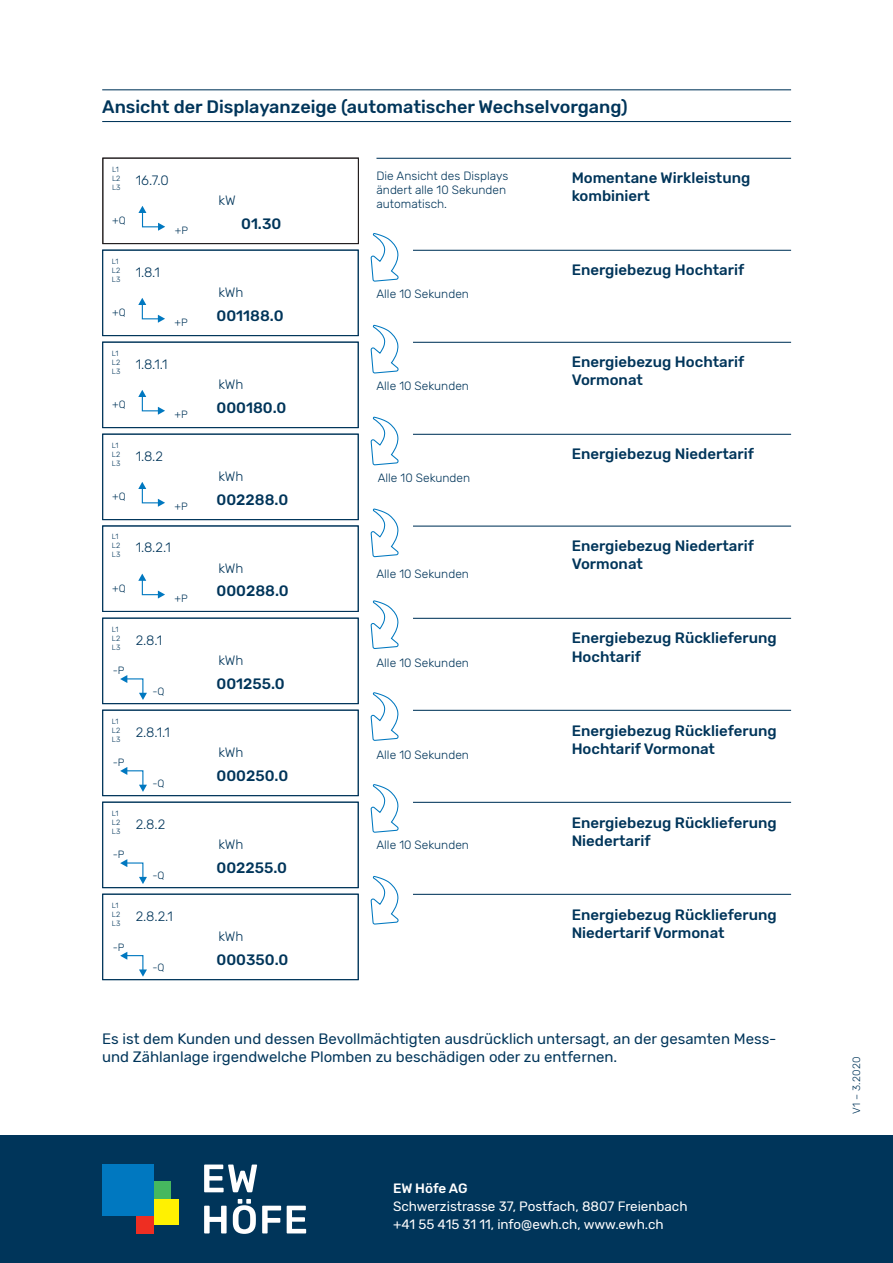
<style>
.page{position:relative;width:893px;height:1263px;background:#fff}
.page>*{position:absolute;margin:0;border:0;box-sizing:border-box;transform-origin:0 0}
.Kopfzeile_klein{font:500 18px "Rubik";color:#00355a}
.t1{font:500 15px/18px "Rubik";color:#00355a}
.t2{font:15px/18px "Rubik";color:#00355a}
.t3{font:300 13.5px "Rubik";color:#00355a}
.t4{font:13.5px "Rubik";letter-spacing:-.005em;color:#fff}
.t5{font:500 13.5px "Rubik";letter-spacing:-.01em;color:#fff}
.t6{font:300 12px/14.4px "Rubik";color:#00355a}
.t7{font:300 10.5px "Rubik";letter-spacing:.025em;color:#00355a}
.t8{font:300 7.5px "Rubik";color:#00355a}
</style>
<div class="page">
<hr style="left:102px;top:121px;width:689px;height:1px;background:#00355a">
<hr style="left:102px;top:89px;width:689px;height:1px;background:#00355a">
<div style="left:103px;top:158px;width:256px;height:86px;border:1px solid #231f20"></div>
<svg style="left:139px;top:206px;width:26px;height:25px"></svg>
<hr style="left:376px;top:158px;width:415px;height:1px;background:#00355a">
<div style="left:102px;top:250px;width:257px;height:86px;border:1px solid #00355a"></div>
<svg style="left:138px;top:298px;width:27px;height:25px"></svg>
<svg style="left:370px;top:233px;width:29px;height:49px"></svg>
<hr style="left:413px;top:250px;width:378px;height:1px;background:#00355a">
<div style="left:102px;top:342px;width:257px;height:86px;border:1px solid #00355a"></div>
<svg style="left:138px;top:390px;width:27px;height:25px"></svg>
<svg style="left:370px;top:325px;width:29px;height:49px"></svg>
<hr style="left:413px;top:342px;width:378px;height:1px;background:#00355a">
<div style="left:102px;top:434px;width:257px;height:86px;border:1px solid #00355a"></div>
<svg style="left:138px;top:482px;width:27px;height:25px"></svg>
<svg style="left:370px;top:416px;width:29px;height:50px"></svg>
<hr style="left:413px;top:434px;width:378px;height:1px;background:#00355a">
<div style="left:102px;top:526px;width:257px;height:86px;border:1px solid #00355a"></div>
<svg style="left:138px;top:574px;width:27px;height:24px"></svg>
<svg style="left:370px;top:508px;width:29px;height:50px"></svg>
<hr style="left:413px;top:526px;width:378px;height:1px;background:#00355a">
<div style="left:102px;top:618px;width:257px;height:86px;border:1px solid #00355a"></div>
<svg style="left:120px;top:675px;width:27px;height:25px"></svg>
<svg style="left:370px;top:600px;width:29px;height:49px"></svg>
<hr style="left:413px;top:618px;width:378px;height:1px;background:#00355a">
<div style="left:102px;top:710px;width:257px;height:86px;border:1px solid #00355a"></div>
<svg style="left:120px;top:767px;width:27px;height:25px"></svg>
<svg style="left:370px;top:692px;width:29px;height:49px"></svg>
<hr style="left:413px;top:710px;width:378px;height:1px;background:#00355a">
<div style="left:102px;top:802px;width:257px;height:86px;border:1px solid #00355a"></div>
<svg style="left:120px;top:859px;width:27px;height:25px"></svg>
<svg style="left:370px;top:784px;width:29px;height:49px"></svg>
<hr style="left:413px;top:802px;width:378px;height:1px;background:#00355a">
<div style="left:102px;top:894px;width:257px;height:86px;border:1px solid #00355a"></div>
<svg style="left:120px;top:952px;width:27px;height:24px"></svg>
<svg style="left:370px;top:876px;width:29px;height:49px"></svg>
<hr style="left:413px;top:894px;width:378px;height:1px;background:#00355a">
<div style="left:0;top:1135px;width:893px;height:128px;background:#00355a"></div>
<div style="left:153px;top:1199px;width:26px;height:26px;background:#fff101"></div>
<div style="left:136px;top:1216px;width:17px;height:17px;background:#ee2e22"></div>
<div style="left:153px;top:1182px;width:17px;height:17px;background:#46b85f"></div>
<div style="left:102px;top:1164px;width:51px;height:52px;background:#0078c0"></div>
<svg style="left:204px;top:1164px;width:53px;height:28px"></svg>
<svg style="left:204px;top:1206px;width:23px;height:27px"></svg>
<svg style="left:233px;top:1199px;width:23px;height:35px"></svg>
<svg style="left:262px;top:1206px;width:19px;height:27px"></svg>
<svg style="left:287px;top:1206px;width:19px;height:27px"></svg>
<p class="Kopfzeile_klein" style="left:102px;top:96px;width:527px">Ansicht der Displayanzeige (automatischer Wechselvorgang)</p>
<p class="t8" style="left:112px;top:165px;width:8px">L1</p>
<p class="t8" style="left:112px;top:174px;width:10px">L2</p>
<p class="t8" style="left:112px;top:183px;width:10px">L3</p>
<p class="t7" style="left:112px;top:215px;width:15px">+Q</p>
<p class="t8" style="left:112px;top:257px;width:8px">L1</p>
<p class="t8" style="left:112px;top:266px;width:10px">L2</p>
<p class="t8" style="left:112px;top:275px;width:10px">L3</p>
<p class="t7" style="left:112px;top:307px;width:15px">+Q</p>
<p class="t8" style="left:112px;top:349px;width:8px">L1</p>
<p class="t8" style="left:112px;top:358px;width:10px">L2</p>
<p class="t8" style="left:112px;top:367px;width:10px">L3</p>
<p class="t7" style="left:112px;top:399px;width:15px">+Q</p>
<p class="t8" style="left:112px;top:441px;width:8px">L1</p>
<p class="t8" style="left:112px;top:450px;width:10px">L2</p>
<p class="t8" style="left:112px;top:459px;width:10px">L3</p>
<p class="t7" style="left:112px;top:491px;width:15px">+Q</p>
<p class="t8" style="left:112px;top:532px;width:8px">L1</p>
<p class="t8" style="left:112px;top:541px;width:10px">L2</p>
<p class="t8" style="left:112px;top:550px;width:10px">L3</p>
<p class="t7" style="left:112px;top:582px;width:15px">+Q</p>
<p class="t8" style="left:112px;top:625px;width:8px">L1</p>
<p class="t8" style="left:112px;top:634px;width:10px">L2</p>
<p class="t8" style="left:112px;top:643px;width:10px">L3</p>
<p class="t7" style="left:113px;top:665px;width:13px">-P</p>
<p class="t8" style="left:112px;top:717px;width:8px">L1</p>
<p class="t8" style="left:112px;top:726px;width:10px">L2</p>
<p class="t8" style="left:112px;top:735px;width:10px">L3</p>
<p class="t7" style="left:113px;top:756px;width:13px">-P</p>
<p class="t8" style="left:112px;top:809px;width:8px">L1</p>
<p class="t8" style="left:112px;top:818px;width:10px">L2</p>
<p class="t8" style="left:112px;top:827px;width:10px">L3</p>
<p class="t7" style="left:113px;top:849px;width:13px">-P</p>
<p class="t8" style="left:112px;top:901px;width:8px">L1</p>
<p class="t8" style="left:112px;top:910px;width:10px">L2</p>
<p class="t8" style="left:112px;top:919px;width:10px">L3</p>
<p class="t7" style="left:113px;top:941px;width:13px">-P</p>
<p class="t3" style="left:136px;top:172px;width:34px">16.7.0</p>
<p class="t3" style="left:136px;top:264px;width:26px">1.8.1</p>
<p class="t7" style="left:175px;top:225px;width:15px">+P</p>
<p class="t7" style="left:175px;top:317px;width:15px">+P</p>
<p class="t3" style="left:136px;top:356px;width:33px">1.8.1.1</p>
<p class="t7" style="left:175px;top:409px;width:15px">+P</p>
<p class="t3" style="left:136px;top:448px;width:29px">1.8.2</p>
<p class="t7" style="left:175px;top:501px;width:15px">+P</p>
<p class="t3" style="left:136px;top:540px;width:37px">1.8.2.1</p>
<p class="t3" style="left:136px;top:632px;width:28px">2.8.1</p>
<p class="t7" style="left:175px;top:593px;width:15px">+P</p>
<p class="t7" style="left:152px;top:685px;width:14px">-Q</p>
<p class="t3" style="left:136px;top:724px;width:36px">2.8.1.1</p>
<p class="t7" style="left:152px;top:777px;width:14px">-Q</p>
<p class="t3" style="left:136px;top:816px;width:31px">2.8.2</p>
<p class="t7" style="left:152px;top:869px;width:14px">-Q</p>
<p class="t3" style="left:136px;top:908px;width:39px">2.8.2.1</p>
<p class="t7" style="left:152px;top:962px;width:14px">-Q</p>
<p class="t3" style="left:219px;top:193px;width:19px">kW</p>
<p class="t1" style="left:241px;top:215px;width:42px">01.30</p>
<p class="t3" style="left:218px;top:285px;width:27px">kWh</p>
<p class="t1" style="left:216px;top:307px;width:69px">001188.0</p>
<p class="t3" style="left:218px;top:377px;width:27px">kWh</p>
<p class="t1" style="left:216px;top:399px;width:71px">000180.0</p>
<p class="t3" style="left:218px;top:469px;width:27px">kWh</p>
<p class="t1" style="left:216px;top:491px;width:73px">002288.0</p>
<p class="t3" style="left:218px;top:560px;width:27px">kWh</p>
<p class="t1" style="left:216px;top:582px;width:74px">000288.0</p>
<p class="t3" style="left:218px;top:653px;width:27px">kWh</p>
<p class="t1" style="left:216px;top:675px;width:70px">001255.0</p>
<p class="t3" style="left:218px;top:745px;width:27px">kWh</p>
<p class="t1" style="left:216px;top:767px;width:73px">000250.0</p>
<p class="t3" style="left:218px;top:836px;width:27px">kWh</p>
<p class="t1" style="left:216px;top:859px;width:72px">002255.0</p>
<p class="t3" style="left:218px;top:928px;width:27px">kWh</p>
<p class="t1" style="left:216px;top:951px;width:73px">000350.0</p>
<p class="t6" style="left:376px;top:169px;width:133px">Die Ansicht des Displays ändert alle 10 Sekunden</p>
<p class="t6" style="left:376px;top:197px;width:72px">automatisch.</p>
<p class="t6" style="left:376px;top:287px;width:94px">Alle 10 Sekunden</p>
<p class="t6" style="left:376px;top:379px;width:94px">Alle 10 Sekunden</p>
<p class="t6" style="left:378px;top:471px;width:94px">Alle 10 Sekunden</p>
<p class="t6" style="left:376px;top:567px;width:94px">Alle 10 Sekunden</p>
<p class="t6" style="left:376px;top:655px;width:94px">Alle 10 Sekunden</p>
<p class="t6" style="left:376px;top:747px;width:94px">Alle 10 Sekunden</p>
<p class="t6" style="left:376px;top:838px;width:94px">Alle 10 Sekunden</p>
<p class="t1" style="left:572px;top:170px;width:180px">Momentane Wirkleistung kombiniert</p>
<p class="t1" style="left:572px;top:262px;width:174px">Energiebezug Hochtarif</p>
<p class="t1" style="left:572px;top:354px;width:174px">Energiebezug Hochtarif<br>Vormonat</p>
<p class="t1" style="left:572px;top:446px;width:184px">Energiebezug Niedertarif</p>
<p class="t1" style="left:572px;top:537px;width:184px">Energiebezug Niedertarif<br>Vormonat</p>
<p class="t1" style="left:572px;top:630px;width:207px">Energiebezug Rücklieferung<br>Hochtarif</p>
<p class="t1" style="left:572px;top:722px;width:207px">Energiebezug Rücklieferung<br>Hochtarif Vormonat</p>
<p class="t1" style="left:572px;top:814px;width:207px">Energiebezug Rücklieferung<br>Niedertarif</p>
<p class="t1" style="left:572px;top:906px;width:207px">Energiebezug Rücklieferung<br>Niedertarif Vormonat</p>
<p class="t2" style="left:102px;top:1030px;width:676px">Es ist dem Kunden und dessen Bevollmächtigten ausdrücklich untersagt, an der gesamten Mess&shy;und Zählanlage irgendwelche Plomben zu beschädigen oder zu entfernen.</p>
<p class="t5" style="left:393px;top:1181px;width:76px">EW Höfe AG</p>
<p class="t4" style="left:393px;top:1199px;width:296px">Schwerzistrasse 37, Postfach, 8807 Freienbach</p>
<p class="t4" style="left:393px;top:1217px;width:272px">+41 55 415 31 11, info@ewh.ch, www.ewh.ch</p>
<p class="t7" style="left:851px;top:1114px;width:59px;rotate:-90deg">V1 – 3.2020</p>
</div>
